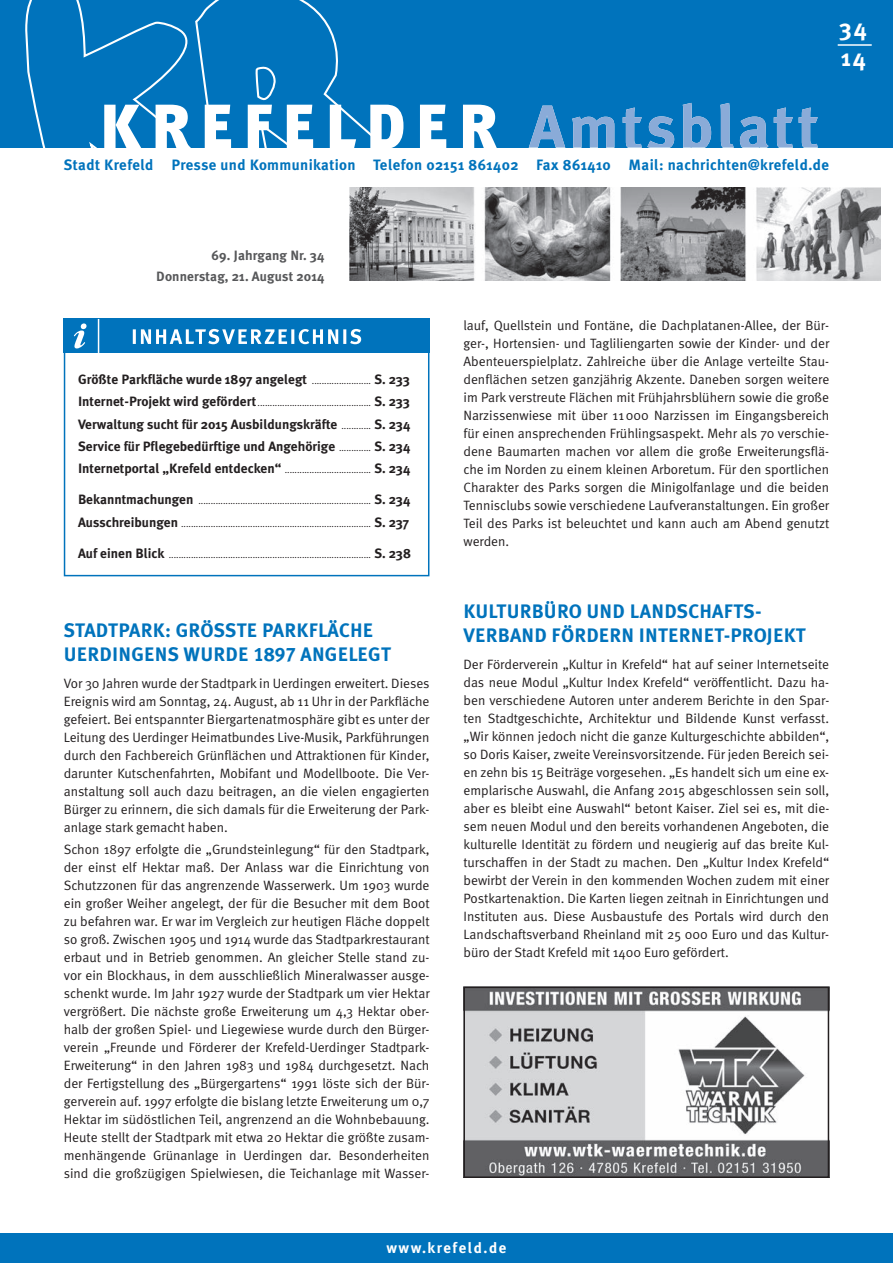
<style>
.page{position:relative;width:893px;height:1263px;background:#fff}
.page>*{position:absolute;margin:0;border:0;box-sizing:border-box;transform-origin:0 0}
.t1{font:700 24px/30px "Meta Plus";color:#fff}
.t2{font:700 19.5px/24px "Meta Plus";letter-spacing:.01em;color:#0073bc}
.t3{font:700 15px "Meta Plus";letter-spacing:.025em;color:#0073bc}
.t4{font:700 15px "Meta Plus";letter-spacing:.1em;color:#fff}
.t5{font:13.5px/18px "Meta Normal";color:#231f20;text-align:justify}
.t6{font:700 13.5px/22.2px "Meta Plus";color:#231f20;text-align:justify}
.t7{font:700 13.5px/21px "Meta Plus";letter-spacing:.01em;color:#57585a;text-align:right}
.t8{font:9px "Meta Normal";color:#231f20}
.s1{font-family:"Meta Normal";font-weight:400;font-size:9px}
.s2{font-family:"Meta Plus";font-weight:700;font-size:13.5px}
.s3{font-family:"Meta Plus Bold Caps";font-weight:400}
</style>
<div class="page">
<div style="left:0;top:0;width:893px;height:147px;background:#0073bc"></div>
<svg style="left:24px;top:0;width:366px;height:148px"></svg>
<img style="left:349px;top:187px;width:531px;height:94px">
<svg style="left:104px;top:105px;width:393px;height:43px"></svg>
<svg style="left:528px;top:103px;width:290px;height:45px"></svg>
<div style="left:0;top:1233px;width:893px;height:30px;background:#0073bc"></div>
<hr style="left:838px;top:44px;width:34px;height:2px;background:#fff">
<img style="left:466px;top:989px;width:360px;height:186px">
<div style="left:463px;top:986px;width:366px;height:192px;border:2px solid #231f20"></div>
<div style="left:64px;top:319px;width:365px;height:257px;border:2px solid #0073bc"></div>
<div style="left:95px;top:319px;width:334px;height:34px;background:#0073bc"></div>
<div style="left:64px;top:319px;width:34px;height:34px;background:#0073bc"></div>
<svg style="left:74px;top:323px;width:13px;height:25px"></svg>
<svg style="left:133px;top:329px;width:228px;height:15px"></svg>
<hr style="left:98px;top:319px;width:1px;height:34px;background:#fff">
<h1 class="t1" style="left:840px;top:14px;width:28px">34<br>14</h1>
<p class="t3" style="left:64px;top:159px;width:767px">Stadt Krefeld Presse und Kommunikation Telefon 02151 861402 Fax 861410 Mail: nachrichten@krefeld.de</p>
<p class="t7" style="left:156px;top:245px;width:170px">69. Jahrgang Nr. 34<br>Donnerstag, 21. August 2014</p>
<p class="t6" style="left:78px;top:369px;width:333px">Größte Parkfläche wurde 1897 angelegt <span class="s1">........................</span> S. 233</p>
<p class="t8" style="left:78px;top:400px;width:333px"><span class="s2">Internet-Projekt wird gefördert</span> .............................................. <span class="s2">S. 233</span></p>
<p class="t6" style="left:78px;top:414px;width:334px">Verwaltung sucht für 2015 Ausbildungskräfte <span class="s1">............</span> S. 234<br>Service für Pflege bedürftige und Angehörige <span class="s1">.............</span> S. 234<br>Internetportal „Krefeld entdecken“ <span class="s1">...................................</span> S. 234</p>
<p class="t8" style="left:78px;top:498px;width:334px"><span class="s2">Bekanntmachungen</span> ...................................................................... <span class="s2">S. 234</span></p>
<p class="t8" style="left:78px;top:520px;width:333px"><span class="s2">Ausschreibungen</span> ............................................................................. <span class="s2">S. 237</span></p>
<p class="t8" style="left:78px;top:551px;width:335px"><span class="s2">Auf einen Blick</span> .................................................................................. <span class="s2">S. 238</span></p>
<h2 class="t2" style="left:64px;top:620px;width:329px">STADTPARK: GRÖSSTE PARKFLÄCHE<br>UERDINGENS WURDE <span class="s3">1897</span> ANGELEGT</h2>
<p class="t5" style="left:64px;top:675px;width:367px">Vor 30 Jahren wurde der Stadtpark in Uerdingen erweitert. Dieses Ereignis wird am Sonntag, 24. August, ab 11 Uhr in der Parkfläche gefeiert. Bei entspannter Biergartenatmosphäre gibt es unter der Leitung des Uerdinger Heimatbundes Live-Musik, Parkführungen durch den Fachbereich Grünflächen und Attraktionen für Kinder, darunter Kutschenfahrten, Mobifant und Modellboote. Die Ver&shy;anstaltung soll auch dazu beitragen, an die vielen engagierten Bürger zu erinnern, die sich damals für die Erweiterung der Park&shy;anlage stark gemacht haben.</p>
<p class="t5" style="left:64px;top:841px;width:367px">Schon 1897 erfolgte die „Grundsteinlegung“ für den Stadtpark, der einst elf Hektar maß. Der Anlass war die Einrichtung von Schutzzonen für das angrenzende Wasserwerk. Um 1903 wurde ein großer Weiher angelegt, der für die Besucher mit dem Boot zu befahren war. Er war im Vergleich zur heutigen Fläche doppelt so groß. Zwischen 1905 und 1914 wurde das Stadtparkrestaurant erbaut und in Betrieb genommen. An gleicher Stelle stand zu&shy;vor ein Blockhaus, in dem ausschließlich Mineralwasser ausge&shy;schenkt wurde. Im Jahr 1927 wurde der Stadtpark um vier Hektar vergrößert. Die nächste große Erweiterung um 4,3 Hektar ober&shy;halb der großen Spiel- und Liegewiese wurde durch den Bürger&shy;verein „Freunde und Förderer der Krefeld-Uerdinger Stadtpark-Erweiterung“ in den Jahren 1983 und 1984 durchgesetzt. Nach der Fertigstellung des „Bürgergartens“ 1991 löste sich der Bür&shy;gerverein auf. 1997 erfolgte die bislang letzte Erweiterung um 0,7<br>Hektar im südöstlichen Teil, angrenzend an die Wohnbebauung.<br>Heute stellt der Stadtpark mit etwa 20 Hektar die größte zusam&shy;menhängende Grünanlage in Uerdingen dar. Besonderheiten sind die großzügigen Spielwiesen, die Teichanlage mit Wasser-</p>
<p class="t5" style="left:463px;top:317px;width:367px">lauf, Quellstein und Fontäne, die Dachplatanen-Allee, der Bür&shy;ger-, Hortensien- und Tagliliengarten sowie der Kinder- und der Abenteuerspielplatz. Zahlreiche über die Anlage verteilte Stau&shy;denflächen setzen ganzjährig Akzente. Daneben sorgen weitere im Park verstreute Flächen mit Frühjahrsblühern sowie die große Narzissenwiese mit über 11 000 Narzissen im Eingangsbereich für einen ansprechenden Frühlingsaspekt. Mehr als 70 verschie&shy;dene Baumarten machen vor allem die große Erweiterungsflä&shy;che im Norden zu einem kleinen Arboretum. Für den sportlichen Charakter des Parks sorgen die Minigolfanlage und die beiden Tennisclubs sowie verschiedene Laufveranstaltungen. Ein großer Teil des Parks ist beleuchtet und kann auch am Abend genutzt werden.</p>
<h2 class="t2" style="left:463px;top:601px;width:344px">KULTURBÜRO UND LANDSCHAFTS-<br>VERBAND FÖRDERN INTERNET-PROJEKT</h2>
<p class="t5" style="left:463px;top:656px;width:367px">Der Förderverein „Kultur in Krefeld“ hat auf seiner Internetseite das neue Modul „Kultur Index Krefeld“ veröffentlicht. Dazu ha&shy;ben verschiedene Autoren unter anderem Berichte in den Spar&shy;ten Stadtgeschichte, Architektur und Bildende Kunst verfasst. „Wir können jedoch nicht die ganze Kulturgeschichte abbilden“, so Doris Kaiser, zweite Vereinsvorsitzende. Für jeden Bereich sei&shy;en zehn bis 15 Beiträge vorgesehen. „Es handelt sich um eine ex&shy;emplarische Auswahl, die Anfang 2015 abgeschlossen sein soll, aber es bleibt eine Auswahl“ betont Kaiser. Ziel sei es, mit die&shy;sem neuen Modul und den bereits vorhandenen Angeboten, die kulturelle Identität zu fördern und neugierig auf das breite Kul&shy;turschaffen in der Stadt zu machen. Den „Kultur Index Krefeld“ bewirbt der Verein in den kommenden Wochen zudem mit einer Postkartenaktion. Die Karten liegen zeitnah in Einrichtungen und Instituten aus. Diese Ausbaustufe des Portals wird durch den Landschaftsverband Rheinland mit 25 000 Euro und das Kultur&shy;büro der Stadt Krefeld mit 1400 Euro gefördert.</p>
<p class="t4" style="left:386px;top:1242px;width:122px">www.krefeld.de</p>
</div>
